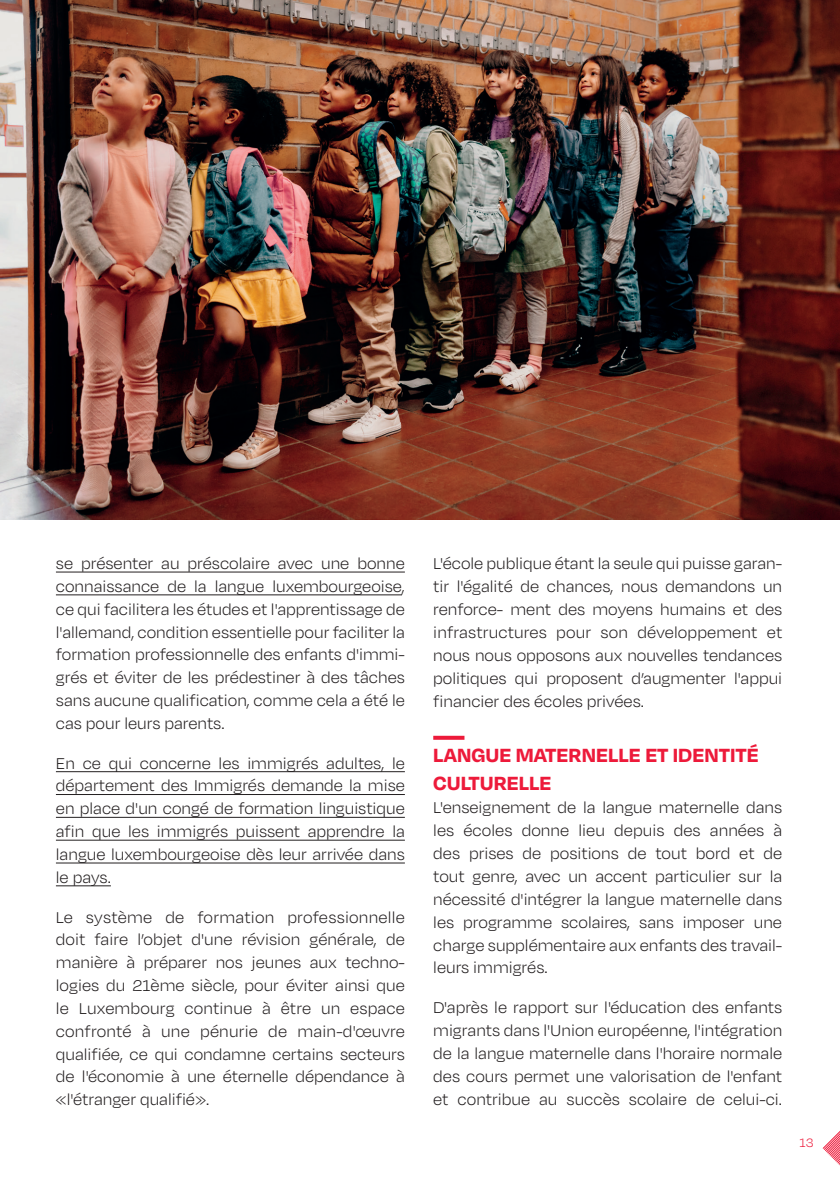
<style>
.page{position:relative;width:840px;height:1191px;background:#fff}
.page>*{position:absolute;margin:0;border:0;box-sizing:border-box;transform-origin:0 0}
.H2_Alt{font:700 22px/27.4px "Degular";color:#ed1a3a}
.Body{font:300 18px/22.8px "Degular";color:#231f20;text-align:justify}
.t1{font:300 14px "Degular";color:#ed1a3a}
</style>
<div class="page">
<hr style="left:56px;top:571px;width:349px;height:1px;background:#231f20">
<hr style="left:56px;top:594px;width:346px;height:1px;background:#231f20">
<hr style="left:56px;top:771px;width:349px;height:1px;background:#231f20">
<hr style="left:56px;top:794px;width:349px;height:1px;background:#231f20">
<hr style="left:56px;top:816px;width:349px;height:1px;background:#231f20">
<hr style="left:56px;top:839px;width:349px;height:1px;background:#231f20">
<hr style="left:56px;top:862px;width:349px;height:1px;background:#231f20">
<hr style="left:56px;top:885px;width:55px;height:1px;background:#231f20">
<svg style="left:433px;top:735px;width:31px;height:4px"></svg>
<img style="left:0;top:0;width:839px;height:519px">
<svg style="left:822px;top:1131px;width:18px;height:35px"></svg>
<p class="Body" style="left:56px;top:551px;width:350px">se présenter au préscolaire avec une bonne connaissance de la langue luxembourgeoise, ce qui facilitera les études et l'apprentissage de l'allemand, condition essentielle pour faciliter la formation professionnelle des enfants d'immi&shy;grés et éviter de les prédestiner à des tâches sans aucune qualification, comme cela a été le cas pour leurs parents.</p>
<p class="Body" style="left:56px;top:751px;width:350px">En ce qui concerne les immigrés adultes, le département des Immigrés demande la mise en place d'un congé de formation linguistique afin que les immigrés puissent apprendre la langue luxembourgeoise dès leur arrivée dans le pays.</p>
<p class="Body" style="left:56px;top:905px;width:350px">Le système de formation professionnelle doit faire l’objet d'une révision générale, de manière à préparer nos jeunes aux techno&shy;logies du 21ème siècle, pour éviter ainsi que le Luxembourg continue à être un espace confronté à une pénurie de main-d'œuvre qualifiée, ce qui condamne certains secteurs de l'économie à une éternelle dépendance à «l'étranger qualifié».</p>
<p class="Body" style="left:433px;top:551px;width:350px">L'école publique étant la seule qui puisse garan&shy;tir l'égalité de chances, nous demandons un renforce- ment des moyens humains et des infrastructures pour son développement et nous nous opposons aux nouvelles tendances politiques qui proposent d’augmenter l'appui financier des écoles privées.</p>
<p class="H2_Alt" style="left:433px;top:740px;width:327px">LANGUE MATERNELLE ET IDENTITÉ<br>CULTURELLE</p>
<p class="Body" style="left:433px;top:795px;width:350px">L'enseignement de la langue maternelle dans les écoles donne lieu depuis des années à des prises de positions de tout bord et de tout genre, avec un accent particulier sur la nécessité d'intégrer la langue maternelle dans les programme scolaires, sans imposer une charge supplémentaire aux enfants des travail&shy;leurs immigrés.</p>
<p class="Body" style="left:433px;top:995px;width:350px">D'après le rapport sur l'éducation des enfants migrants dans l'Union européenne, l'intégration de la langue maternelle dans l'horaire normale des cours permet une valorisation de l'enfant et contribue au succès scolaire de celui-ci.</p>
<p class="t1" style="left:799px;top:1134px;width:16px">13</p>
</div>
